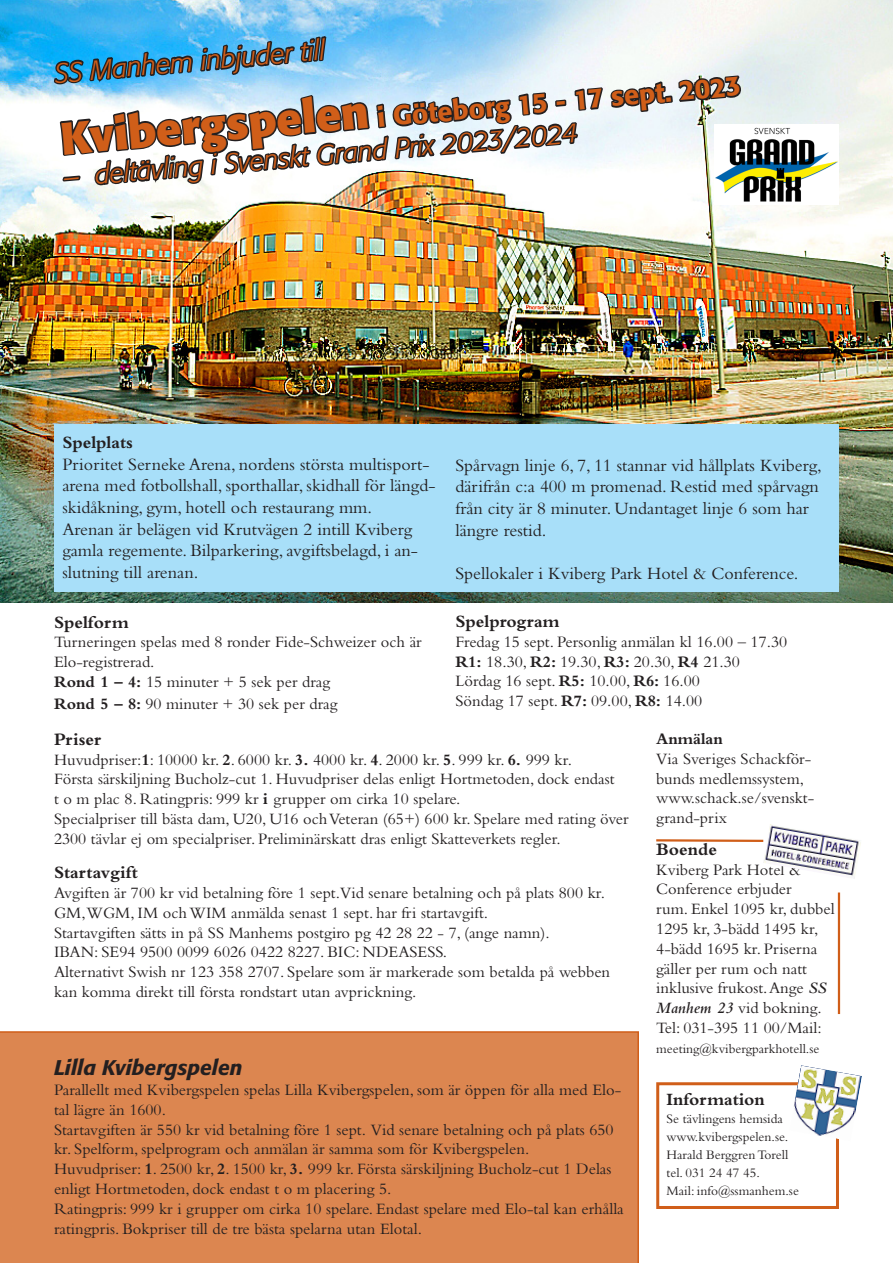
<style>
.page{position:relative;width:893px;height:1263px;background:#fff}
.page>*{position:absolute;margin:0;border:0;box-sizing:border-box;transform-origin:0 0}
.t1{font:italic 300 27px "Formata";color:#d05e19}
.t2{font:500 27px "Formata";color:#d05e19}
.t3{font:italic 500 21px "Formata";color:#231f20}
.t4{font:18px/21.6px "Bembo";color:#231f20}
.t5{font:700 18px "Bembo";color:#231f20}
.t6{font:16.5px/19.8px "Bembo";color:#231f20}
.t7{font:700 16.5px "Bembo";color:#231f20}
.t8{font:13.5px "Bembo";color:#231f20}
.s1{font-weight:700;font-size:45px}
.s2{font-weight:700}
.s3{font-weight:600;font-style:italic}
</style>
<div class="page">
<img style="left:0;top:0;width:893px;height:603px">
<div style="left:656px;top:1082px;width:183px;height:127px;border:3px solid #d05e19"></div>
<div style="left:0;top:1031px;width:639px;height:232px;background:#dc8650"></div>
<img style="left:52px;top:7px;width:689px;height:226px">
<div style="left:54px;top:424px;width:785px;height:167px;background:#a8dff9"></div>
<img style="left:715px;top:125px;width:124px;height:80px">
<img style="left:763px;top:824px;width:98px;height:55px">
<img style="left:789px;top:1065px;width:73px;height:76px">
<svg style="left:656px;top:838px;width:109px;height:5px"></svg>
<hr style="left:838px;top:892px;width:2px;height:122px;background:#d05e19">
<p class="t1" style="left:54px;top:57px;width:273px;rotate:-5deg">SS Manhem inbjuder till</p>
<p class="t2" style="left:60px;top:128px;width:684px;rotate:-5deg"><span class="s1">Kvibergspelen</span> i Göteborg 15 - 17 sept. 2023</p>
<p class="t1" style="left:63px;top:161px;width:517px;rotate:-5deg">– deltävling i Svenskt Grand Prix 2023/2024</p>
<p class="t5" style="left:62px;top:432px;width:72px">Spelplats</p>
<p class="t4" style="left:62px;top:453px;width:369px">Prioritet Serneke Arena, nordens största multisport-</p>
<p class="t4" style="left:62px;top:475px;width:375px">arena med fotbollshall, sporthallar, skidhall för längd&shy;skidåkning, gym, hotell och restaurang mm.</p>
<p class="t4" style="left:62px;top:518px;width:357px">Arenan är belägen vid Krutvägen 2 intill Kviberg gamla regemente. Bilparkering, avgiftsbelagd, i an&shy;slutning till arenan.</p>
<p class="t5" style="left:54px;top:612px;width:76px">Spelform</p>
<p class="t6" style="left:54px;top:632px;width:369px">Turneringen spelas med 8 ronder Fide-Schweizer och är<br>Elo-registrerad.</p>
<p class="t6" style="left:54px;top:672px;width:278px"><span class="s2">Rond 1 – 4:</span> 15 minuter + 5 sek per drag</p>
<p class="t6" style="left:54px;top:693px;width:285px"><span class="s2">Rond 5 – 8:</span> 90 minuter + 30 sek per drag</p>
<p class="t4" style="left:455px;top:454px;width:368px">Spårvagn linje 6, 7, 11 stannar vid hållplats Kviberg, därifrån c:a 400 m promenad. Restid med spårvagn från city är 8 minuter. Undantaget linje 6 som har längre restid.</p>
<p class="t4" style="left:455px;top:562px;width:345px">Spellokaler i Kviberg Park Hotel &amp; Conference.</p>
<p class="t5" style="left:455px;top:611px;width:105px">Spelprogram</p>
<p class="t6" style="left:455px;top:631px;width:333px">Fredag 15 sept. Personlig anmälan kl 16.00 – 17.30<br><span class="s2">R1:</span> 18.30, <span class="s2">R2:</span> 19.30, <span class="s2">R3:</span> 20.30, <span class="s2">R4</span> 21.30</p>
<p class="t6" style="left:455px;top:671px;width:246px">Lördag 16 sept. <span class="s2">R5:</span> 10.00, <span class="s2">R6:</span> 16.00</p>
<p class="t6" style="left:455px;top:691px;width:248px">Söndag 17 sept. <span class="s2">R7:</span> 09.00, <span class="s2">R8:</span> 14.00</p>
<p class="t5" style="left:54px;top:729px;width:49px">Priser</p>
<p class="t6" style="left:54px;top:749px;width:519px">Huvudpriser:<span class="s2">1</span>: 10000 kr. <span class="s2">2</span>. 6000 kr. <span class="s2">3.</span> 4000 kr. <span class="s2">4</span>. 2000 kr. <span class="s2">5</span>. 999 kr. <span class="s2">6.</span> 999 kr.</p>
<p class="t6" style="left:54px;top:769px;width:562px">Första särskiljning Bucholz-cut 1. Huvudpriser delas enligt Hortmetoden, dock endast</p>
<p class="t6" style="left:54px;top:789px;width:408px">t o m plac 8. Ratingpris: 999 kr <span class="s2">i</span> grupper om cirka 10 spelare.</p>
<p class="t6" style="left:54px;top:809px;width:576px">Specialpriser till bästa dam, U20, U16 och Veteran (65+) 600 kr. Spelare med rating över</p>
<p class="t6" style="left:54px;top:828px;width:508px">2300 tävlar ej om specialpriser. Preliminärskatt dras enligt Skatteverkets regler.</p>
<p class="t5" style="left:54px;top:862px;width:85px">Startavgift</p>
<p class="t6" style="left:54px;top:882px;width:553px">Avgiften är 700 kr vid betalning före 1 sept.Vid senare betalning och på plats 800 kr.</p>
<p class="t6" style="left:54px;top:902px;width:436px">GM,WGM, IM och WIM anmälda senast 1 sept. har fri startavgift.</p>
<p class="t6" style="left:54px;top:922px;width:497px">Startavgiften sätts in på SS Manhems postgiro pg 42 28 22 - 7, (ange namn).</p>
<p class="t6" style="left:54px;top:942px;width:395px">IBAN: SE94 9500 0099 6026 0422 8227. BIC: NDEASESS.</p>
<p class="t6" style="left:54px;top:962px;width:558px">Alternativt Swish nr 123 358 2707. Spelare som är markerade som betalda på webben kan komma direkt till första rondstart utan avprickning.</p>
<p class="t3" style="left:54px;top:1055px;width:190px">Lilla Kvibergspelen</p>
<p class="t6" style="left:54px;top:1079px;width:569px">Parallellt med Kvibergspelen spelas Lilla Kvibergspelen, som är öppen för alla med Elo&shy;tal lägre än 1600.</p>
<p class="t6" style="left:54px;top:1119px;width:561px">Startavgiften är 550 kr vid betalning före 1 sept. Vid senare betalning och på plats 650 kr. Spelform, spelprogram och anmälan är samma som för Kvibergspelen.</p>
<p class="t6" style="left:54px;top:1159px;width:559px">Huvudpriser: <span class="s2">1</span>. 2500 kr, <span class="s2">2</span>. 1500 kr, <span class="s2">3.</span> 999 kr. Första särskiljning Bucholz-cut 1 Delas enligt Hortmetoden, dock endast t o m placering 5.</p>
<p class="t6" style="left:54px;top:1198px;width:571px">Ratingpris: 999 kr i grupper om cirka 10 spelare. Endast spelare med Elo-tal kan erhålla ratingpris. Bokpriser till de tre bästa spelarna utan Elotal.</p>
<p class="t7" style="left:656px;top:730px;width:68px">Anmälan</p>
<p class="t6" style="left:656px;top:748px;width:160px">Via Sveriges Schackför&shy;bunds medlemssystem, www.schack.se/svenskt&shy;grand-prix</p>
<p class="t5" style="left:656px;top:839px;width:62px">Boende</p>
<p class="t6" style="left:656px;top:859px;width:146px">Kviberg Park Hotel &amp;<br>Conference erbjuder</p>
<p class="t6" style="left:656px;top:899px;width:180px">rum. Enkel 1095 kr, dubbel<br>1295 kr, 3-bädd 1495 kr,<br>4-bädd 1695 kr. Priserna gäller per rum och natt inklusive frukost. Ange <span class="s3">SS<br>Manhem 23</span> vid bokning.</p>
<p class="t6" style="left:656px;top:1017px;width:167px">Tel: 031-395 11 00/Mail:</p>
<p class="t8" style="left:656px;top:1041px;width:165px">meeting@kvibergparkhotell.se</p>
<p class="t5" style="left:666px;top:1089px;width:100px">Information</p>
<p class="t8" style="left:666px;top:1110px;width:118px">Se tävlingens hemsida</p>
<p class="t8" style="left:666px;top:1128px;width:123px">www.kvibergspelen.se.</p>
<p class="t8" style="left:666px;top:1146px;width:123px">Harald Berggren Torell</p>
<p class="t8" style="left:666px;top:1164px;width:95px">tel. 031 24 47 45.</p>
<p class="t8" style="left:666px;top:1182px;width:134px">Mail: info@ssmanhem.se</p>
</div>
